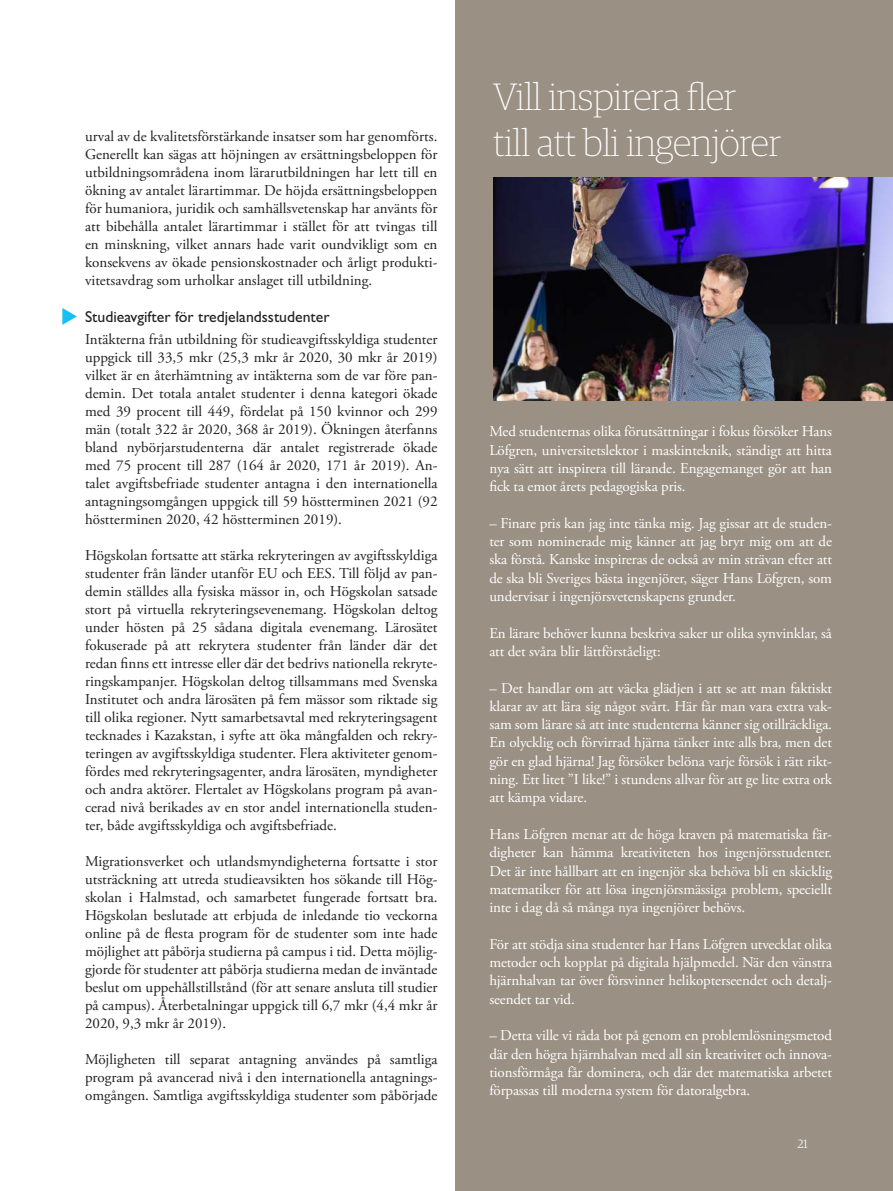
<style>
.page{position:relative;width:893px;height:1191px;background:#fff}
.page>*{position:absolute;margin:0;border:0;box-sizing:border-box;transform-origin:0 0}
.t1{font:100 38.1px/45.8px "Guardian Egyp";letter-spacing:-.01em;color:#fff}
.t2{font:15.75px "Gill Sans Std";color:#231f20}
.t3{font:15px/18px "Adobe Garamond Pro";color:#231f20;text-align:justify}
.t4{font:15px/18.3px "Adobe Garamond Pro";letter-spacing:-.01em;color:#fff;text-align:justify}
.t5{font:300 12px "Guardian Egyp";color:#fff}
</style>
<div class="page">
<div style="left:455px;top:0;width:438px;height:1191px;background:#9a9084"></div>
<img style="left:493px;top:178px;width:400px;height:222px">
<svg style="left:62px;top:308px;width:15px;height:17px"></svg>
<p class="t3" style="left:85px;top:128px;width:354px">urval av de kvalitetsförstärkande insatser som har genomförts.<br>Generellt kan sägas att höjningen av ersättningsbeloppen för utbildningsområdena inom lärarutbildningen har lett till en ökning av antalet lärartimmar. De höjda ersättningsbeloppen för humaniora, juridik och samhällsvetenskap har använts för att bibehålla antalet lärartimmar i stället för att tvingas till en minskning, vilket annars hade varit oundvikligt som en konsekvens av ökade pensionskostnader och årligt produkti&shy;vitetsavdrag som urholkar anslaget till utbildning.</p>
<p class="t2" style="left:85px;top:307px;width:246px">Studieavgifter för tredjelandsstudenter</p>
<p class="t3" style="left:85px;top:331px;width:354px">Intäkterna från utbildning för studieavgiftsskyldiga studenter uppgick till 33,5 mkr (25,3 mkr år 2020, 30 mkr år 2019) vilket är en återhämtning av intäkterna som de var före pan&shy;demin. Det totala antalet studenter i denna kategori ökade med 39 procent till 449, fördelat på 150 kvinnor och 299 män (totalt 322 år 2020, 368 år 2019). Ökningen återfanns bland nybörjarstudenterna där antalet registrerade ökade med 75 procent till 287 (164 år 2020, 171 år 2019). An&shy;talet avgiftsbefriade studenter antagna i den internationella antagningsomgången uppgick till 59 höstterminen 2021 (92 höstterminen 2020, 42 höstterminen 2019).</p>
<p class="t3" style="left:85px;top:547px;width:354px">Högskolan fortsatte att stärka rekryteringen av avgiftsskyldiga studenter från länder utanför EU och EES. Till följd av pan&shy;demin ställdes alla fysiska mässor in, och Högskolan satsade stort på virtuella rekryteringsevenemang. Högskolan deltog under hösten på 25 sådana digitala evenemang. Lärosätet fokuserade på att rekrytera studenter från länder där det redan finns ett intresse eller där det bedrivs nationella rekryte&shy;ringskampanjer. Högskolan deltog tillsammans med Svenska Institutet och andra lärosäten på fem mässor som riktade sig till olika regioner. Nytt samarbetsavtal med rekryteringsagent tecknades i Kazakstan, i syfte att öka mångfalden och rekry&shy;teringen av avgiftsskyldiga studenter. Flera aktiviteter genom&shy;fördes med rekryteringsagenter, andra lärosäten, myndigheter och andra aktörer. Flertalet av Högskolans program på avan&shy;cerad nivå berikades av en stor andel internationella studen&shy;ter, både avgiftsskyldiga och avgiftsbefriade.</p>
<p class="t3" style="left:85px;top:853px;width:354px">Migrationsverket och utlandsmyndigheterna fortsatte i stor utsträckning att utreda studieavsikten hos sökande till Hög&shy;skolan i Halmstad, och samarbetet fungerade fortsatt bra.<br>Högskolan beslutade att erbjuda de inledande tio veckorna online på de flesta program för de studenter som inte hade möjlighet att påbörja studierna på campus i tid. Detta möjlig&shy;gjorde för studenter att påbörja studierna medan de inväntade beslut om uppehållstillstånd (för att senare ansluta till studier på campus). Återbetalningar uppgick till 6,7 mkr (4,4 mkr år 2020, 9,3 mkr år 2019).</p>
<p class="t3" style="left:85px;top:1051px;width:354px">Möjligheten till separat antagning användes på samtliga program på avancerad nivå i den internationella antagnings&shy;omgången. Samtliga avgiftsskyldiga studenter som påbörjade</p>
<h1 class="t1" style="left:493px;top:72px;width:290px">Vill inspirera fler till att bli ingenjörer</h1>
<p class="t4" style="left:489px;top:423px;width:344px">Med studenternas olika förutsättningar i fokus försöker Hans Löfgren, universitetslektor i maskinteknik, ständigt att hitta nya sätt att inspirera till lärande. Engagemanget gör att han fick ta emot årets pedagogiska pris.</p>
<p class="t4" style="left:489px;top:514px;width:344px">– Finare pris kan jag inte tänka mig. Jag gissar att de studen&shy;ter som nominerade mig känner att jag bryr mig om att de ska förstå. Kanske inspireras de också av min strävan efter att de ska bli Sveriges bästa ingenjörer, säger Hans Löfgren, som undervisar i ingenjörsvetenskapens grunder.</p>
<p class="t4" style="left:489px;top:624px;width:344px">En lärare behöver kunna beskriva saker ur olika synvinklar, så att det svåra blir lättförståeligt:</p>
<p class="t4" style="left:489px;top:679px;width:344px">– Det handlar om att väcka glädjen i att se att man faktiskt klarar av att lära sig något svårt. Här får man vara extra vak&shy;sam som lärare så att inte studenterna känner sig otillräckliga.<br>En olycklig och förvirrad hjärna tänker inte alls bra, men det gör en glad hjärna! Jag försöker belöna varje försök i rätt rikt&shy;ning. Ett litet ”I like!” i stundens allvar för att ge lite extra ork att kämpa vidare.</p>
<p class="t4" style="left:489px;top:825px;width:344px">Hans Löfgren menar att de höga kraven på matematiska fär&shy;digheter kan hämma kreativiteten hos ingenjörsstudenter.<br>Det är inte hållbart att en ingenjör ska behöva bli en skicklig matematiker för att lösa ingenjörsmässiga problem, speciellt inte i dag då så många nya ingenjörer behövs.</p>
<p class="t4" style="left:489px;top:935px;width:344px">För att stödja sina studenter har Hans Löfgren utvecklat olika metoder och kopplat på digitala hjälpmedel. När den vänstra hjärnhalvan tar över försvinner helikopterseendet och detalj&shy;seendet tar vid.</p>
<p class="t4" style="left:489px;top:1027px;width:344px">– Detta ville vi råda bot på genom en problemlösningsmetod där den högra hjärnhalvan med all sin kreativitet och innova&shy;tionsförmåga får dominera, och där det matematiska arbetet förpassas till moderna system för datoralgebra.</p>
<p class="t5" style="left:798px;top:1136px;width:12px">21</p>
</div>
